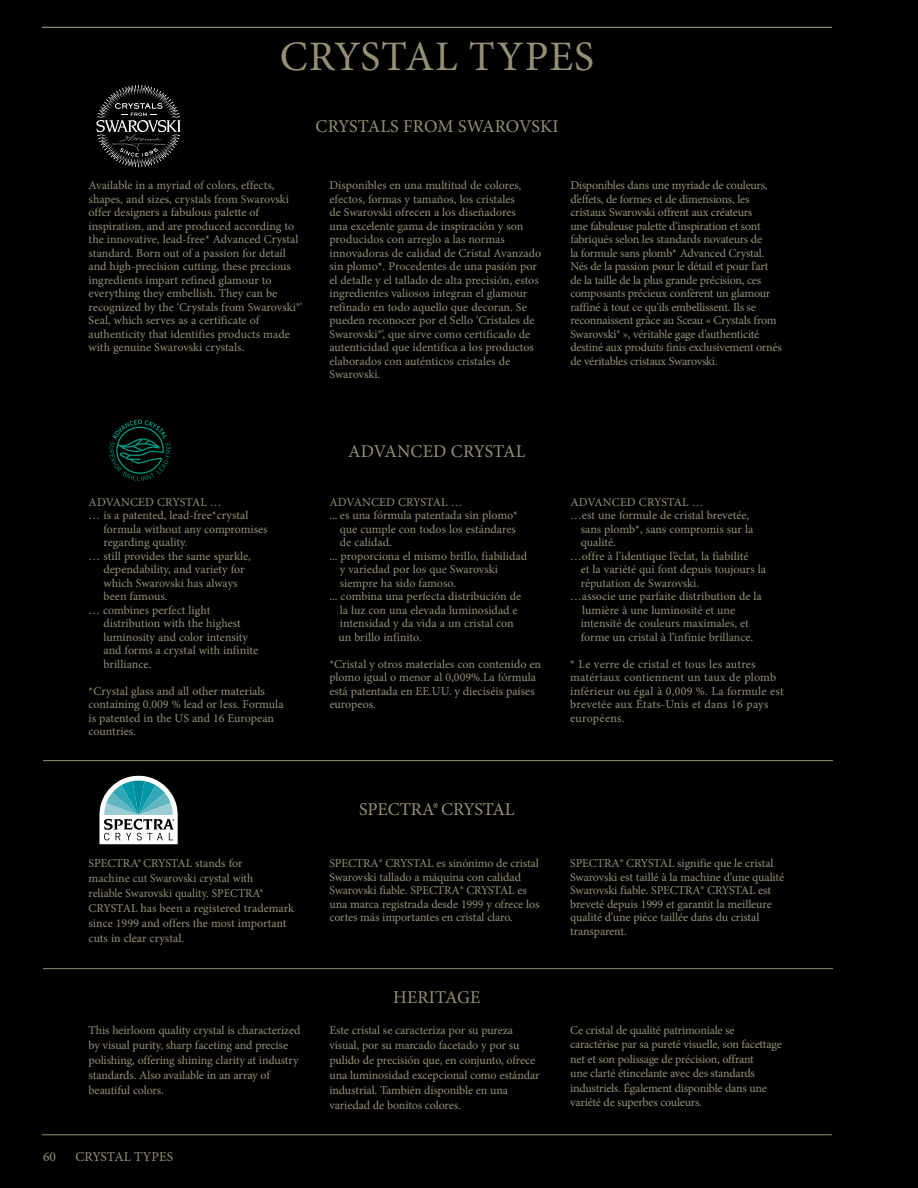
<style>
.page{position:relative;width:918px;height:1188px;background:#fff}
.page>*{position:absolute;margin:0;border:0;box-sizing:border-box;transform-origin:0 0}
.t1{font:42px "Minion Pro";letter-spacing:.025em;color:#968f76}
.t2{font:18px "Minion Pro";color:#968f76}
.t3{font:13.5px "Minion Pro";color:#968f76}
.t4{font:12px/13.5px "Minion Pro";letter-spacing:-.005em;color:#968f76}
.t5{font:12px/13.5px "Minion Pro";letter-spacing:.02em;color:#968f76}
</style>
<div class="page">
<div style="left:0;top:0;width:917px;height:1188px;background:#000"></div>
<hr style="left:42px;top:1134px;width:790px;height:1px;background:#968f76">
<hr style="left:42px;top:27px;width:790px;height:1px;background:#968f76">
<svg style="left:109px;top:420px;width:62px;height:61px"></svg>
<svg style="left:99px;top:775px;width:80px;height:70px"></svg>
<hr style="left:43px;top:760px;width:790px;height:1px;background:#968f76">
<hr style="left:43px;top:968px;width:790px;height:1px;background:#968f76">
<svg style="left:96px;top:85px;width:85px;height:82px"></svg>
<h1 class="t1" style="left:280px;top:29px;width:316px">CRYSTAL TYPES</h1>
<h2 class="t2" style="left:316px;top:114px;width:244px">CRYSTALS FROM SWAROVSKI</h2>
<p class="t4" style="left:89px;top:179px;width:215px">Available in a myriad of colors, effects, shapes, and sizes, crystals from Swarovski offer designers a fabulous palette of inspiration, and are produced according to the innovative, lead-free* Advanced Crystal standard. Born out of a passion for detail and high-precision cutting, these precious ingredients impart refined glamour to everything they embellish. They can be recognized by the ‘Crystals from Swarovski®’ Seal, which serves as a certificate of authenticity that identifies products made with genuine Swarovski crystals.</p>
<p class="t4" style="left:330px;top:179px;width:213px">Disponibles en una multitud de colores, efectos, formas y tamaños, los cristales<br>de Swarovski ofrecen a los diseñadores<br>una excelente gama de inspiración y son producidos con arreglo a las normas innovadoras de calidad de Cristal Avanzado sin plomo*. Procedentes de una pasión por el detalle y el tallado de alta precisión, estos ingredientes valiosos integran el glamour refinado en todo aquello que decoran. Se pueden reconocer por el Sello ‘Cristales de Swarovski®’, que sirve como certificado de autenticidad que identifica a los productos elaborados con auténticos cristales de Swarovski.</p>
<p class="t4" style="left:570px;top:179px;width:213px">Disponibles dans une myriade de couleurs, d’effets, de formes et de dimensions, les cristaux Swarovski offrent aux créateurs<br>une fabuleuse palette d’inspiration et sont fabriqués selon les standards novateurs de<br>la formule sans plomb* Advanced Crystal.<br>Nés de la passion pour le détail et pour l’art de la taille de la plus grande précision, ces composants précieux confèrent un glamour raffiné à tout ce qu’ils embellissent. Ils se reconnaissent grâce au Sceau « Crystals from Swarovski® », véritable gage d’authenticité destiné aux produits finis exclusivement ornés de véritables cristaux Swarovski.</p>
<p class="t4" style="left:89px;top:495px;width:134px">ADVANCED CRYSTAL …</p>
<p class="t4" style="left:89px;top:509px;width:161px">… is a patented, lead-free*crystal</p>
<p class="t4" style="left:104px;top:522px;width:165px">formula without any compromises</p>
<p class="t4" style="left:104px;top:536px;width:86px">regarding quality.</p>
<p class="t4" style="left:89px;top:549px;width:164px">… still provides the same sparkle,</p>
<p class="t4" style="left:104px;top:563px;width:143px">dependability, and variety for</p>
<p class="t4" style="left:104px;top:576px;width:136px">which Swarovski has always</p>
<p class="t4" style="left:104px;top:590px;width:65px">been famous.</p>
<p class="t4" style="left:89px;top:603px;width:123px">… combines perfect light</p>
<p class="t4" style="left:104px;top:617px;width:139px">distribution with the highest</p>
<p class="t4" style="left:104px;top:630px;width:146px">luminosity and color intensity</p>
<p class="t4" style="left:104px;top:644px;width:156px">and forms a crystal with infinite</p>
<p class="t4" style="left:104px;top:657px;width:49px">brilliance.</p>
<p class="t4" style="left:89px;top:684px;width:197px">*Crystal glass and all other materials containing 0.009 % lead or less. Formula is patented in the US and 16 European countries.</p>
<h2 class="t2" style="left:348px;top:440px;width:179px">ADVANCED CRYSTAL</h2>
<p class="t4" style="left:329px;top:495px;width:134px">ADVANCED CRYSTAL …</p>
<p class="t4" style="left:329px;top:509px;width:190px">... es una fórmula patentada sin plomo*</p>
<p class="t4" style="left:340px;top:522px;width:177px">que cumple con todos los estándares</p>
<p class="t4" style="left:340px;top:536px;width:53px">de calidad.</p>
<p class="t4" style="left:329px;top:549px;width:199px">... proporciona el mismo brillo, fiabilidad</p>
<p class="t4" style="left:340px;top:563px;width:160px">y variedad por los que Swarovski</p>
<p class="t4" style="left:340px;top:576px;width:118px">siempre ha sido famoso.</p>
<p class="t4" style="left:329px;top:590px;width:193px">... combina una perfecta distribución de</p>
<p class="t4" style="left:340px;top:603px;width:179px">la luz con una elevada luminosidad e</p>
<p class="t4" style="left:340px;top:617px;width:175px">intensidad y da vida a un cristal con</p>
<p class="t4" style="left:338px;top:630px;width:85px">un brillo infinito.</p>
<p class="t4" style="left:329px;top:657px;width:213px">*Cristal y otros materiales con contenido en plomo igual o menor al 0,009%.La fórmula está patentada en EE.UU. y dieciséis países europeos.</p>
<p class="t4" style="left:570px;top:495px;width:134px">ADVANCED CRYSTAL …</p>
<p class="t4" style="left:570px;top:509px;width:181px">…est une formule de cristal brevetée,</p>
<p class="t4" style="left:581px;top:522px;width:174px">sans plomb*, sans compromis sur la</p>
<p class="t4" style="left:581px;top:536px;width:37px">qualité.</p>
<p class="t4" style="left:570px;top:549px;width:180px">…offre à l’identique l’éclat, la fiabilité</p>
<p class="t4" style="left:581px;top:563px;width:187px">et la variété qui font depuis toujours la</p>
<p class="t4" style="left:581px;top:576px;width:120px">réputation de Swarovski.</p>
<p class="t4" style="left:570px;top:590px;width:193px">…associe une parfaite distribution de la</p>
<p class="t4" style="left:582px;top:603px;width:154px">lumière à une luminosité et une</p>
<p class="t4" style="left:581px;top:617px;width:170px">intensité de couleurs maximales, et</p>
<p class="t4" style="left:581px;top:630px;width:174px">forme un cristal à l’infinie brillance.</p>
<p class="t5" style="left:570px;top:657px;width:215px">* Le verre de cristal et tous les autres matériaux contiennent un taux de plomb inférieur ou égal à 0,009 %. La formule est brevetée aux États-Unis et dans 16 pays européens.</p>
<h2 class="t2" style="left:359px;top:797px;width:157px">SPECTRA® CRYSTAL</h2>
<p class="t4" style="left:89px;top:856px;width:207px;line-height:15px">SPECTRA® CRYSTAL stands for<br>machine cut Swarovski crystal with<br>reliable Swarovski quality. SPECTRA® CRYSTAL has been a registered trademark since 1999 and offers the most important cuts in clear crystal.</p>
<p class="t4" style="left:329px;top:857px;width:212px">SPECTRA® CRYSTAL es sinónimo de cristal Swarovski tallado a máquina con calidad Swarovski fiable. SPECTRA® CRYSTAL es una marca registrada desde 1999 y ofrece los cortes más importantes en cristal claro.</p>
<p class="t4" style="left:570px;top:857px;width:215px">SPECTRA® CRYSTAL signifie que le cristal Swarovski est taillé à la machine d’une qualité Swarovski fiable. SPECTRA® CRYSTAL est breveté depuis 1999 et garantit la meilleure qualité d’une pièce taillée dans du cristal transparent.</p>
<h2 class="t2" style="left:393px;top:985px;width:89px">HERITAGE</h2>
<p class="t4" style="left:89px;top:1022px;width:213px;line-height:15px">This heirloom quality crystal is characterized by visual purity, sharp faceting and precise polishing, offering shining clarity at industry standards. Also available in an array of beautiful colors.</p>
<p class="t4" style="left:329px;top:1022px;width:212px;line-height:15px">Este cristal se caracteriza por su pureza visual, por su marcado facetado y por su pulido de precisión que, en conjunto, ofrece una luminosidad excepcional como estándar industrial. También disponible en una variedad de bonitos colores.</p>
<p class="t4" style="left:570px;top:1023px;width:213px;line-height:14.5px">Ce cristal de qualité patrimoniale se caractérise par sa pureté visuelle, son facettage net et son polissage de précision, offrant<br>une clarté étincelante avec des standards industriels. Également disponible dans une variété de superbes couleurs.</p>
<p class="t3" style="left:43px;top:1148px;width:14px">60</p>
<p class="t3" style="left:75px;top:1148px;width:99px">CRYSTAL TYPES</p>
</div>
